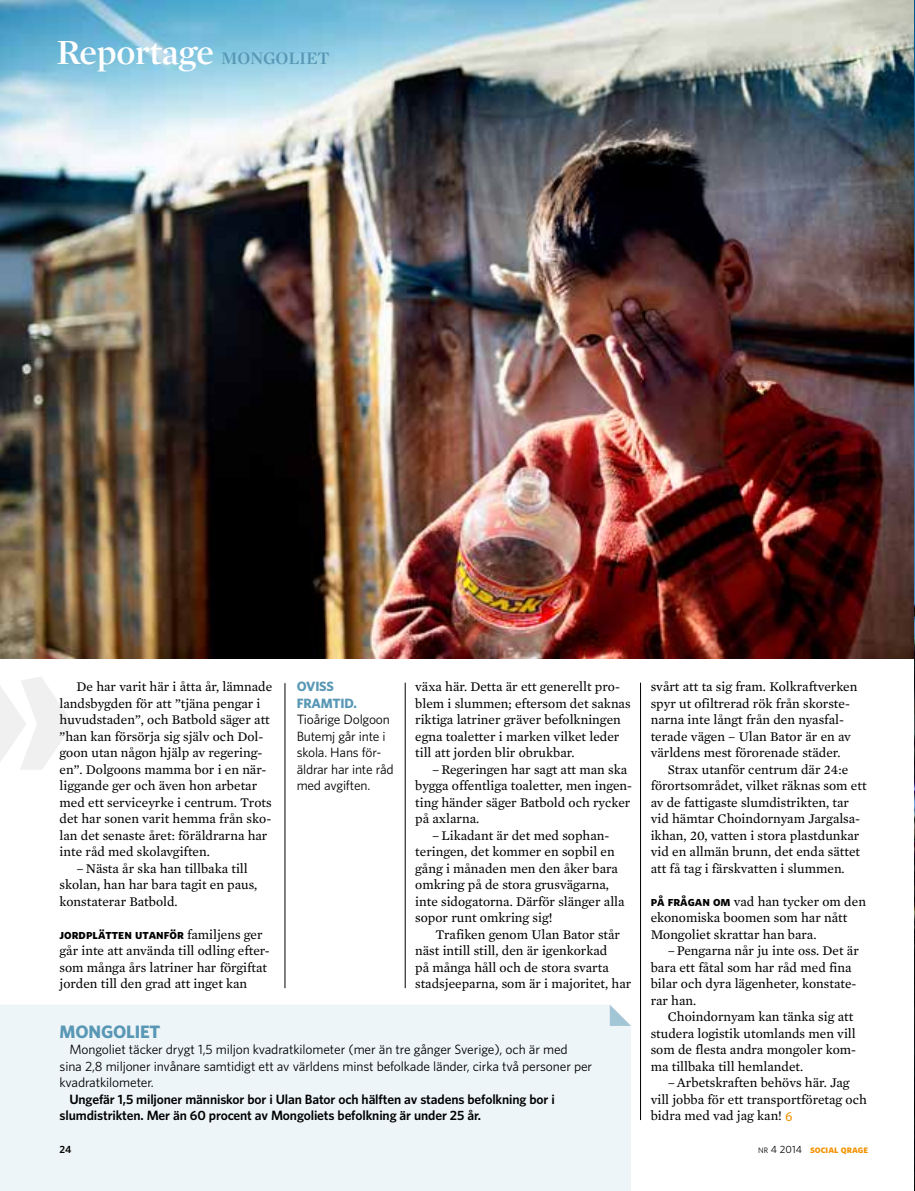
<style>
.page{position:relative;width:915px;height:1191px;background:#fff}
.page>*{position:absolute;margin:0;border:0;box-sizing:border-box;transform-origin:0 0}
.t1{font:600 36px "Mercury Display";letter-spacing:-.01em;color:#fff}
.Faktarubrik{font:700 18px "Whitney";letter-spacing:-.01em;color:#5998b5}
.Brödtext_med_indrag{font:13.5px/16.5px "Mercury Text G2";color:#000}
.Brödtext_utan_indrag{font:13.5px/16.5px "Mercury Text G2";color:#000}
.Faktatext{font:13.5px/16.5px "Whitney";letter-spacing:-.01em;color:#000}
.Faktatext-2{font:600 13.5px/16.5px "Whitney";letter-spacing:-.01em;color:#000}
.Bildtext{font:13.5px/16.5px "Whitney";letter-spacing:-.015em;color:#000}
.t2{font:10.5px "Whitney Bold SC";color:#f39200}
.t3{font:600 10.5px "Whitney";color:#000}
.s1{font-size:18px;color:#5998b5}
.s2{font-family:"Whitney Bold SC"}
.s3{font-weight:700;color:#5998b5}
.s4{font-family:"Myriad Pro";color:#f39200}
.s5{font-family:"Whitney";font-size:7.8px;color:#000}
.s6{font-family:"Whitney";color:#000}
</style>
<div class="page">
<img style="left:0;top:0;width:914px;height:658px">
<svg style="left:0;top:677px;width:73px;height:93px"></svg>
<div style="left:0;top:1005px;width:631px;height:186px;background:#eef5f8"></div>
<svg style="left:609px;top:1005px;width:22px;height:21px"></svg>
<hr style="left:284px;top:683px;width:1px;height:305px;background:#000">
<hr style="left:405px;top:682px;width:1px;height:306px;background:#000">
<hr style="left:640px;top:682px;width:1px;height:438px;background:#000">
<img style="left:914px;top:0;width:1px;height:1191px">
<p class="t1" style="left:56px;top:31px;width:275px">Reportage <span class="s1">MONGOLIET</span></p>
<p class="Brödtext_med_indrag" style="left:60px;top:678px;width:214px;text-indent:17px">De har varit här i åtta år, lämnade landsbygden för att ”tjäna pengar i huvudstaden”, och Batbold säger att ”han kan försörja sig själv och Dol&shy;goon utan någon hjälp av regering&shy;en”. Dolgoons mamma bor i en när&shy;liggande ger och även hon arbetar med ett serviceyrke i centrum. Trots det har sonen varit hemma från sko&shy;lan det senaste året: föräldrarna har inte råd med skolavgiften.</p>
<p class="Brödtext_med_indrag" style="left:60px;top:860px;width:199px;text-indent:17px">– Nästa år ska han tillbaka till skolan, han har bara tagit en paus, konstaterar Batbold.</p>
<p class="Brödtext_utan_indrag" style="left:60px;top:926px;width:212px"><span class="s2">jordplätten utanför</span> familjens ger går inte att använda till odling efter&shy;som många års latriner har förgiftat jorden till den grad att inget kan</p>
<p class="Bildtext" style="left:296px;top:678px;width:98px"><span class="s3">OVISS<br>FRAMTID.<br></span>Tioårige Dolgoon<br>Butemj går inte i skola. Hans för&shy;äldrar har inte råd med avgiften.</p>
<p class="Brödtext_utan_indrag" style="left:415px;top:678px;width:217px">växa här. Detta är ett generellt pro&shy;blem i slummen; eftersom det saknas riktiga latriner gräver befolkningen egna toaletter i marken vilket leder till att jorden blir obrukbar.</p>
<p class="Brödtext_med_indrag" style="left:415px;top:761px;width:218px;text-indent:17px">– Regeringen har sagt att man ska bygga offentliga toaletter, men ingen&shy;ting händer säger Batbold och rycker på axlarna.</p>
<p class="Brödtext_med_indrag" style="left:415px;top:827px;width:211px;text-indent:17px">– Likadant är det med sophan&shy;teringen, det kommer en sopbil en gång i månaden men den åker bara omkring på de stora grusvägarna, inte sidogatorna. Därför slänger alla sopor runt omkring sig!</p>
<p class="Brödtext_med_indrag" style="left:415px;top:926px;width:217px;text-indent:20px">Trafiken genom Ulan Bator står näst intill still, den är igenkorkad<br>på många håll och de stora svarta stadsjeeparna, som är i majoritet, har</p>
<p class="Faktarubrik" style="left:60px;top:1020px;width:102px">MONGOLIET</p>
<p class="Faktatext" style="left:60px;top:1041px;width:534px;text-indent:10px">Mongoliet täcker drygt 1,5 miljon kvadratkilometer (mer än tre gånger Sverige), och är med sina 2,8 miljoner invånare samtidigt ett av världens minst befolkade länder, cirka två personer per kvadratkilometer.</p>
<p class="Faktatext-2" style="left:60px;top:1090px;width:496px;text-indent:10px">Ungefär 1,5 miljoner människor bor i Ulan Bator och hälften av stadens befolkning bor i slumdistrikten. Mer än 60 procent av Mongoliets befolkning är under 25 år.</p>
<p class="Brödtext_med_indrag" style="left:650px;top:678px;width:208px">svårt att ta sig fram. Kolkraftverken spyr ut ofiltrerad rök från skorste&shy;narna inte långt från den nyasfal&shy;terade vägen – Ulan Bator är en av världens mest förorenade städer.</p>
<p class="Brödtext_med_indrag" style="left:650px;top:761px;width:217px;text-indent:17px">Strax utanför centrum där 24:e förortsområdet, vilket räknas som ett av de fattigaste slumdistrikten, tar vid hämtar Choindornyam Jargalsa&shy;ikhan, 20, vatten i stora plastdunkar vid en allmän brunn, det enda sättet att få tag i färskvatten i slummen.</p>
<p class="Brödtext_utan_indrag" style="left:650px;top:893px;width:217px"><span class="s2">på frågan om</span> vad han tycker om den ekonomiska boomen som har nått<br>Mongoliet skrattar han bara.</p>
<p class="Brödtext_med_indrag" style="left:650px;top:942px;width:209px;text-indent:17px">– Pengarna når ju inte oss. Det är bara ett fåtal som har råd med fina bilar och dyra lägenheter, konstate&shy;rar han.</p>
<p class="Brödtext_med_indrag" style="left:650px;top:1008px;width:207px;text-indent:17px">Choindornyam kan tänka sig att studera logistik utomlands men vill som de flesta andra mongoler kom&shy;ma tillbaka till hemlandet.</p>
<p class="Brödtext_med_indrag" style="left:650px;top:1074px;width:217px;text-indent:17px">– Arbetskraften behövs här. Jag vill jobba för ett transportföretag och bidra med vad jag kan! <span class="s4">6</span></p>
<p class="t3" style="left:60px;top:1143px;width:13px">24</p>
<p class="t2" style="left:757px;top:1143px;width:112px"><span class="s5">nr</span> <span class="s6">4 2014</span> social qrage</p>
</div>
